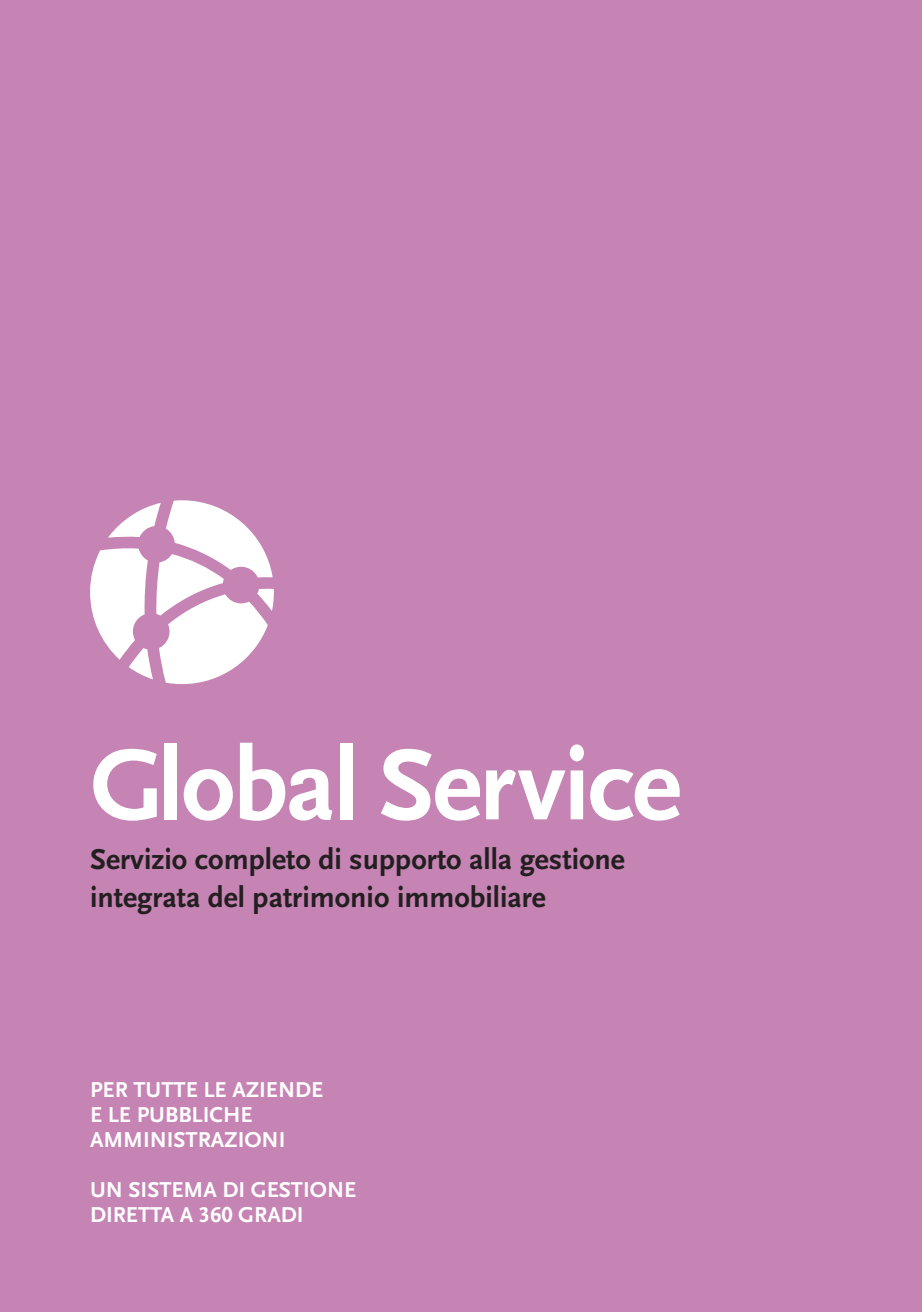
<style>
.page{position:relative;width:922px;height:1312px;background:#fff}
.page>*{position:absolute;margin:0;border:0;box-sizing:border-box;transform-origin:0 0}
.t1{font:105px "Scala Sans Bold LF";letter-spacing:-.02em;color:#fff}
.t2{font:30px/37.5px "Scala Sans Bold LF";color:#231f20}
.t3{font:22.5px/25px "Scala Sans Bold LF";color:#fff}
</style>
<div class="page">
<div style="left:0;top:0;width:921px;height:1311px;background:#c584b3"></div>
<svg style="left:90px;top:500px;width:184px;height:184px"></svg>
<h1 class="t1" style="left:90px;top:728px;width:592px">Global Service</h1>
<h2 class="t2" style="left:90px;top:841px;width:536px">Servizio completo di supporto alla gestione integrata del patrimonio immobiliare</h2>
<p class="t3" style="left:90px;top:1077px;width:235px">PER TUTTE LE AZIENDE<br>E LE PUBBLICHE<br>AMMINISTRAZIONI</p>
<p class="t3" style="left:90px;top:1177px;width:267px">UN SISTEMA DI GESTIONE<br>DIRETTA A 360 GRADI</p>
</div>
